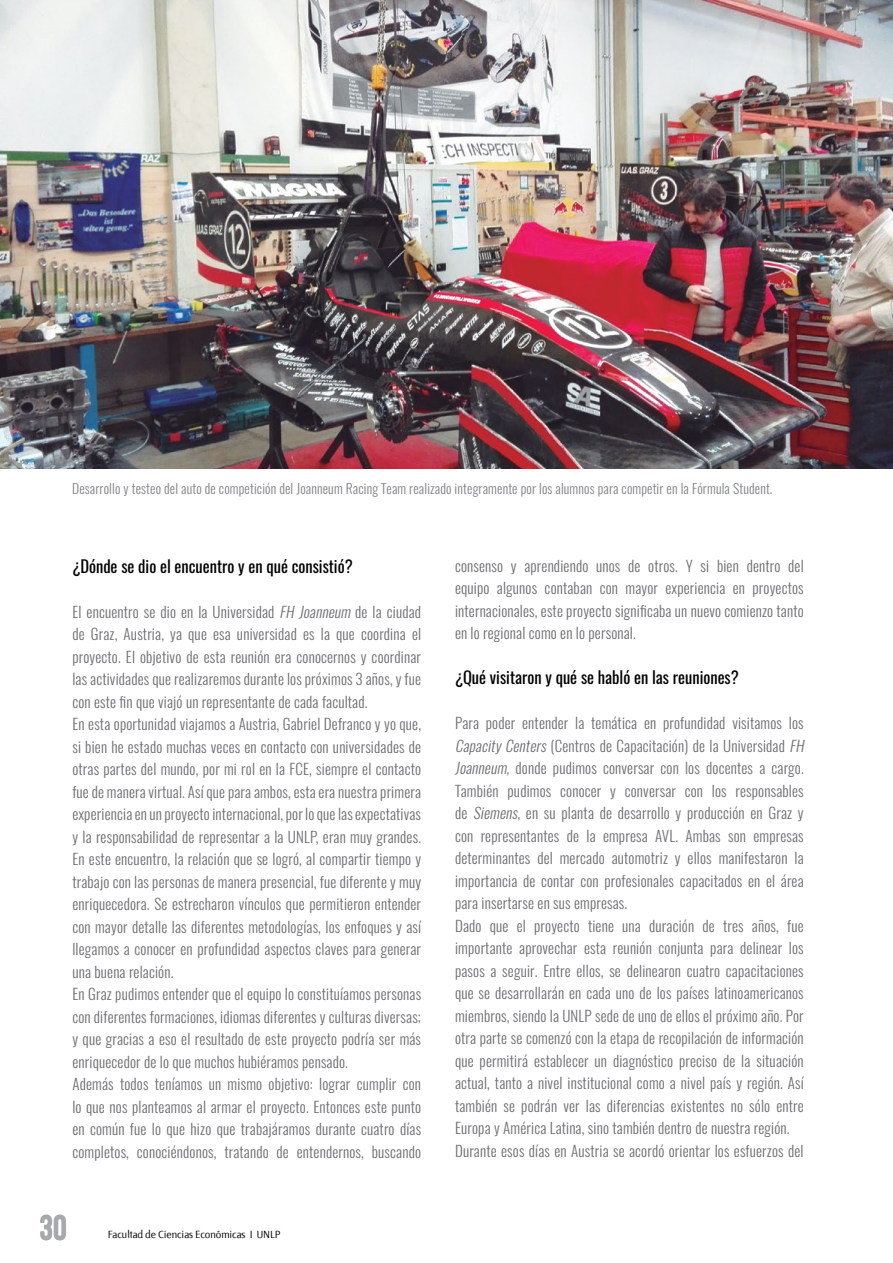
<style>
.page{position:relative;width:893px;height:1263px;background:#fff}
.page>*{position:absolute;margin:0;border:0;box-sizing:border-box;transform-origin:0 0}
.t1{font:34.5px "Bebas Neue";color:#a7a9ac}
.t2{font:16.5px "Oswald";color:#000}
.t3{font:300 15px/22.5px "Oswald";letter-spacing:.01em;color:#6d6e71}
.t4{font:300 13.5px "Oswald";letter-spacing:.01em;color:#808285}
.t5{font:11.25px "Fontana Texto Kern";color:#000}
.s1{font-style:italic}
</style>
<div class="page">
<img style="left:0;top:0;width:893px;height:468px">
<p class="t4" style="left:72px;top:476px;width:702px">Desarrollo y testeo del auto de competición del Joanneum Racing Team realizado integramente por los alumnos para competir en la Fórmula Student.</p>
<p class="t2" style="left:72px;top:551px;width:282px">¿Dónde se dio el encuentro y en qué consistió?</p>
<p class="t3" style="left:72px;top:599px;width:350px">El encuentro se dio en la Universidad <span class="s1">FH Joanneum</span> de la ciudad de Graz, Austria, ya que esa universidad es la que coordina el proyecto. El objetivo de esta reunión era conocernos y coordinar las actividades que realizaremos durante los próximos 3 años, y fue con este fin que viajó un representante de cada facultad.<br>En esta oportunidad viajamos a Austria, Gabriel Defranco y yo que, si bien he estado muchas veces en contacto con universidades de otras partes del mundo, por mi rol en la FCE, siempre el contacto fue de manera virtual. Así que para ambos, esta era nuestra primera experiencia en un proyecto internacional, por lo que las expectativas y la responsabilidad de representar a la UNLP</p>
<p class="t3" style="left:72px;top:824px;width:350px;text-indent:243px">, eran muy grandes.<br>En este encuentro, la relación que se logró, al compartir tiempo y trabajo con las personas de manera presencial, fue diferente y muy enriquecedora. Se estrecharon vínculos que permitieron entender con mayor detalle las diferentes metodologías, los enfoques y así llegamos a conocer en profundidad aspectos claves para generar una buena relación.<br>En Graz pudimos entender que el equipo lo constituíamos personas con diferentes formaciones, idiomas diferentes y culturas diversas; y que gracias a eso el resultado de este proyecto podría ser más enriquecedor de lo que muchos hubiéramos pensado.<br>Además todos teníamos un mismo objetivo: lograr cumplir con lo que nos planteamos al armar el proyecto. Entonces este punto en común fue lo que hizo que trabajáramos durante cuatro días completos, conociéndonos, tratando de entendernos, buscando</p>
<h1 class="t1" style="left:40px;top:1208px;width:29px">30</h1>
<p class="t5" style="left:108px;top:1228px;width:174px">Facultad de Ciencias Económicas I UNLP</p>
<p class="t3" style="left:455px;top:553px;width:350px;text-align:justify">consenso y aprendiendo unos de otros. Y si bien dentro del equipo algunos contaban con mayor experiencia en proyectos internacionales, este proyecto significaba un nuevo comienzo tanto en lo regional como en lo personal.</p>
<p class="t2" style="left:455px;top:663px;width:285px">¿Qué visitaron y qué se habló en las reuniones?</p>
<p class="t3" style="left:455px;top:710px;width:354px">Para poder entender la temática en profundidad visitamos los <span class="s1">CapacityCenters</span>(Centros de Capacitación) de la Universidad <span class="s1">FH Joanneum,</span> donde pudimos conversar con los docentes a cargo.<br>También pudimos conocer y conversar con los responsables de <span class="s1">Siemens,</span> en su planta de desarrollo y producción en Graz y con representantes de la empresa AVL. Ambas son empresas determinantes del mercado automotriz y ellos manifestaron la importancia de contar con profesionales capacitados en el área para insertarse en sus empresas.<br>Dado que el proyecto tiene una duración de tres años, fue importante aprovechar esta reunión conjunta para delinear los pasos a seguir. Entre ellos, se delinearon cuatro capacitaciones que se desarrollarán en cada uno de los países latinoamericanos miembros, siendo la UNLP</p>
<p class="t3" style="left:455px;top:1003px;width:350px;text-indent:140px">sede de uno de ellos el próximo año. Por otra parte se comenzó con la etapa de recopilación de información que permitirá establecer un diagnóstico preciso de la situación actual, tanto a nivel institucional como a nivel país y región. Así también se podrán ver las diferencias existentes no sólo entre Europa y América Latina, sino también dentro de nuestra región.<br>Durante esos días en Austria se acordó orientar los esfuerzos del</p>
</div>
